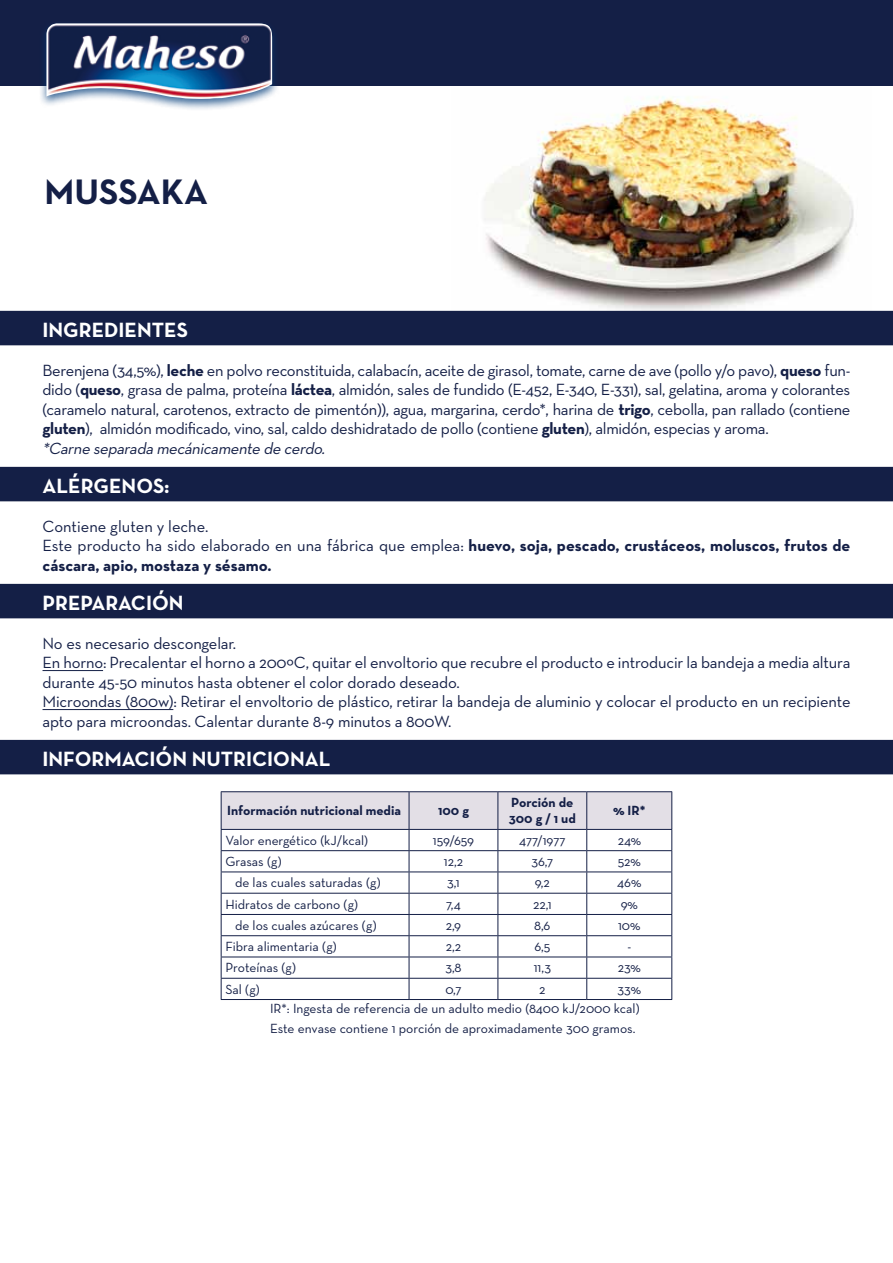
<style>
.page{position:relative;width:893px;height:1263px;background:#fff}
.page>*{position:absolute;margin:0;border:0;box-sizing:border-box;transform-origin:0 0}
.t1{font:700 36px "Neutra Text";color:#141f46}
.t2{font:700 21px "Neutra Text";color:#fff}
.t3{font:16.5px/19.5px "Neutra Text";letter-spacing:-.02em;color:#141f46}
.t4{font:700 16.5px/19.5px "Neutra Text";color:#141f46}
.t5{font:13.5px/19.6px "Neutra Text";color:#141f46;text-align:justify}
.t6{font:700 13.5px/16.2px "Neutra Text";color:#141f46}
.s1{font-weight:700}
.s2{font-style:italic}
.s3{font-weight:400}
</style>
<div class="page">
<img style="left:452px;top:85px;width:420px;height:226px">
<div style="left:0;top:311px;width:893px;height:34px;background:#141f46"></div>
<div style="left:0;top:467px;width:893px;height:34px;background:#141f46"></div>
<div style="left:0;top:584px;width:893px;height:34px;background:#141f46"></div>
<hr style="left:43px;top:670px;width:60px;height:1px;background:#141f46">
<hr style="left:43px;top:709px;width:130px;height:1px;background:#141f46">
<div style="left:0;top:740px;width:893px;height:34px;background:#141f46"></div>
<hr style="left:221px;top:791px;width:188px;height:1px;background:#141f46">
<hr style="left:409px;top:791px;width:89px;height:1px;background:#141f46">
<hr style="left:498px;top:791px;width:89px;height:1px;background:#141f46">
<hr style="left:587px;top:791px;width:85px;height:1px;background:#141f46">
<svg style="left:221px;top:792px;width:451px;height:207px"></svg>
<hr style="left:221px;top:850px;width:188px;height:1px;background:#141f46">
<hr style="left:409px;top:850px;width:89px;height:1px;background:#141f46">
<hr style="left:498px;top:850px;width:89px;height:1px;background:#141f46">
<hr style="left:587px;top:850px;width:85px;height:1px;background:#141f46">
<hr style="left:221px;top:871px;width:188px;height:1px;background:#141f46">
<hr style="left:409px;top:871px;width:89px;height:1px;background:#141f46">
<hr style="left:498px;top:871px;width:89px;height:1px;background:#141f46">
<hr style="left:587px;top:871px;width:85px;height:1px;background:#141f46">
<hr style="left:221px;top:893px;width:188px;height:1px;background:#141f46">
<hr style="left:409px;top:893px;width:89px;height:1px;background:#141f46">
<hr style="left:498px;top:893px;width:89px;height:1px;background:#141f46">
<hr style="left:587px;top:893px;width:85px;height:1px;background:#141f46">
<hr style="left:221px;top:914px;width:188px;height:1px;background:#141f46">
<hr style="left:409px;top:914px;width:89px;height:1px;background:#141f46">
<hr style="left:498px;top:914px;width:89px;height:1px;background:#141f46">
<hr style="left:587px;top:914px;width:85px;height:1px;background:#141f46">
<hr style="left:221px;top:935px;width:188px;height:1px;background:#141f46">
<hr style="left:409px;top:935px;width:89px;height:1px;background:#141f46">
<hr style="left:498px;top:935px;width:89px;height:1px;background:#141f46">
<hr style="left:587px;top:935px;width:85px;height:1px;background:#141f46">
<hr style="left:221px;top:956px;width:188px;height:1px;background:#141f46">
<hr style="left:409px;top:956px;width:89px;height:1px;background:#141f46">
<hr style="left:498px;top:956px;width:89px;height:1px;background:#141f46">
<hr style="left:587px;top:956px;width:85px;height:1px;background:#141f46">
<hr style="left:221px;top:978px;width:188px;height:1px;background:#141f46">
<hr style="left:409px;top:978px;width:89px;height:1px;background:#141f46">
<hr style="left:498px;top:978px;width:89px;height:1px;background:#141f46">
<hr style="left:587px;top:978px;width:85px;height:1px;background:#141f46">
<hr style="left:221px;top:999px;width:188px;height:1px;background:#141f46">
<hr style="left:409px;top:999px;width:89px;height:1px;background:#141f46">
<hr style="left:498px;top:999px;width:89px;height:1px;background:#141f46">
<hr style="left:587px;top:999px;width:85px;height:1px;background:#141f46">
<div style="left:0;top:0;width:893px;height:85px;background:#141f46"></div>
<div style="left:39px;top:20px;width:241px;height:91px;background:#003b79;opacity:.75"></div>
<img style="left:46px;top:23px;width:226px;height:76px">
<h1 class="t1" style="left:45px;top:169px;width:165px">mussaka</h1>
<p class="t2" style="left:43px;top:317px;width:147px">Ingredientes</p>
<p class="t3" style="left:43px;top:360px;width:809px">Berenjena (34,5%), <span class="s1">leche</span> en polvo reconstituida, calabacín, aceite de girasol, tomate, carne de ave (pollo y/o pavo), <span class="s1">queso</span> fun&shy;dido (<span class="s1">queso</span>, grasa de palma, proteína <span class="s1">láctea</span>, almidón, sales de fundido (E-452, E-340, E-331), sal, gelatina, aroma y colorantes (caramelo natural, carotenos, extracto de pimentón)), agua, margarina, cerdo*, harina de <span class="s1">trigo</span>, cebolla, pan rallado (contiene <span class="s1">gluten</span>), almidón modificado, vino, sal, caldo deshidratado de pollo (contiene <span class="s1">gluten</span>), almidón, especias y aroma.<br><span class="s2">*Carne separada mecánicamente de cerdo.</span></p>
<p class="t2" style="left:43px;top:473px;width:129px">Alérgenos:</p>
<p class="t4" style="left:43px;top:516px;width:809px"><span class="s3">Contiene gluten y leche.<br>Este producto ha sido elaborado en una fábrica que emplea:</span> huevo, soja, pescado, crustáceos, moluscos, frutos de cáscara, apio, mostaza y sésamo.</p>
<p class="t2" style="left:43px;top:590px;width:143px">Preparación</p>
<p class="t3" style="left:43px;top:633px;width:809px">No es necesario descongelar.<br>En horno: Precalentar el horno a 200ºC, quitar el envoltorio que recubre el producto e introducir la bandeja a media altura durante 45-50 minutos hasta obtener el color dorado deseado.<br>Microondas (800w): Retirar el envoltorio de plástico, retirar la bandeja de aluminio y colocar el producto en un recipiente apto para microondas. Calentar durante 8-9 minutos a 800W.</p>
<p class="t2" style="left:43px;top:746px;width:289px">información nutricional</p>
<p class="t6" style="left:227px;top:802px;width:175px">Información nutricional media</p>
<p class="t6" style="left:438px;top:802px;width:32px">100 g</p>
<p class="t6" style="left:509px;top:794px;width:68px">Porción de<br>300 g / 1 ud</p>
<p class="t6" style="left:613px;top:802px;width:34px">% IR*</p>
<p class="t5" style="left:225px;top:830px;width:144px">Valor energético (kJ/kcal)</p>
<p class="t5" style="left:433px;top:830px;width:43px">159/659</p>
<p class="t5" style="left:519px;top:830px;width:48px">477/1977</p>
<p class="t5" style="left:618px;top:830px;width:25px">24%</p>
<p class="t5" style="left:225px;top:851px;width:58px">Grasas (g)</p>
<p class="t5" style="left:444px;top:851px;width:21px">12,2</p>
<p class="t5" style="left:531px;top:851px;width:23px">36,7</p>
<p class="t5" style="left:618px;top:851px;width:25px">52%</p>
<p class="t5" style="left:235px;top:873px;width:147px">de las cuales saturadas (g)</p>
<p class="t5" style="left:447px;top:873px;width:14px">3,1</p>
<p class="t5" style="left:535px;top:873px;width:17px">9,2</p>
<p class="t5" style="left:617px;top:873px;width:26px">46%</p>
<p class="t5" style="left:225px;top:894px;width:134px">Hidratos de carbono (g)</p>
<p class="t5" style="left:446px;top:894px;width:16px">7,4</p>
<p class="t5" style="left:533px;top:894px;width:20px">22,1</p>
<p class="t5" style="left:621px;top:894px;width:19px">9%</p>
<p class="t5" style="left:235px;top:915px;width:143px">de los cuales azúcares (g)</p>
<p class="t5" style="left:446px;top:915px;width:17px">2,9</p>
<p class="t5" style="left:534px;top:915px;width:18px">8,6</p>
<p class="t5" style="left:618px;top:915px;width:24px">10%</p>
<p class="t5" style="left:225px;top:936px;width:113px">Fibra alimentaria (g)</p>
<p class="t5" style="left:446px;top:936px;width:17px">2,2</p>
<p class="t5" style="left:534px;top:936px;width:17px">6,5</p>
<p class="t5" style="left:627px;top:936px;width:5px">-</p>
<p class="t5" style="left:225px;top:958px;width:72px">Proteínas (g)</p>
<p class="t5" style="left:445px;top:958px;width:18px">3,8</p>
<p class="t5" style="left:534px;top:958px;width:19px">11,3</p>
<p class="t5" style="left:618px;top:958px;width:25px">23%</p>
<p class="t5" style="left:225px;top:979px;width:36px">Sal (g)</p>
<p class="t5" style="left:445px;top:979px;width:18px">0,7</p>
<p class="t5" style="left:539px;top:979px;width:8px">2</p>
<p class="t5" style="left:270px;top:979px;width:372px;text-indent:348px">33% IR*: Ingesta de referencia de un adulto medio (8400 kJ/2000 kcal)<br>Este envase contiene 1 porción de aproximadamente 300 gramos.</p>
</div>
